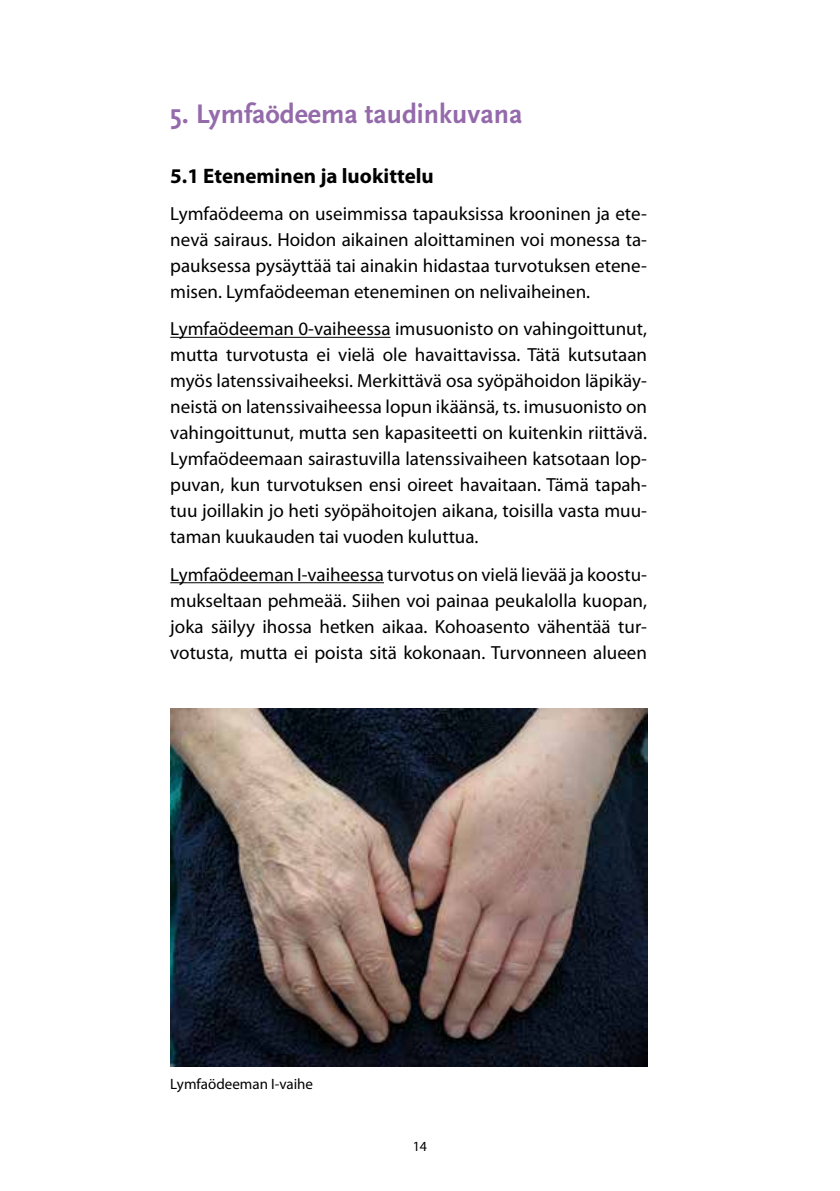
<style>
.page{position:relative;width:840px;height:1191px;background:#fff}
.page>*{position:absolute;margin:0;border:0;box-sizing:border-box;transform-origin:0 0}
.t1{font:700 28px "Scala Sans";color:#946aab}
.t2{font:700 21px "Myriad Pro";color:#000}
.t3{font:19px/26px "Myriad Pro";color:#000;text-align:justify}
.t4{font:15px "Myriad Pro";color:#000}
.t5{font:14px "Myriad Pro";color:#000}
</style>
<div class="page">
<hr style="left:170px;top:337px;width:220px;height:1px;background:#000">
<hr style="left:170px;top:582px;width:214px;height:1px;background:#000">
<img style="left:170px;top:709px;width:476px;height:357px">
<h1 class="t1" style="left:170px;top:98px;width:353px">5. Lymfaödeema taudinkuvana</h1>
<p class="t2" style="left:170px;top:164px;width:265px">5.1 Eteneminen ja luokittelu</p>
<p class="t3" style="left:170px;top:201px;width:478px">Lymfaödeema on useimmissa tapauksissa krooninen ja ete&shy;nevä sairaus. Hoidon aikainen aloittaminen voi monessa ta&shy;pauksessa pysäyttää tai ainakin hidastaa turvotuksen etene&shy;misen. Lymfaödeeman eteneminen on nelivaiheinen.</p>
<p class="t3" style="left:170px;top:316px;width:478px">Lymfaödeeman 0-vaiheessa imusuonisto on vahingoittunut, mutta turvotusta ei vielä ole havaittavissa. Tätä kutsutaan myös latenssivaiheeksi. Merkittävä osa syöpähoidon läpikäy&shy;neistä on latenssivaiheessa lopun ikäänsä, ts. imusuonisto on vahingoittunut, mutta sen kapasiteetti on kuitenkin riittävä.<br>Lymfaödeemaan sairastuvilla latenssivaiheen katsotaan lop&shy;puvan, kun turvotuksen ensi oireet havaitaan. Tämä tapah&shy;tuu joillakin jo heti syöpähoitojen aikana, toisilla vasta muu&shy;taman kuukauden tai vuoden kuluttua.</p>
<p class="t3" style="left:170px;top:562px;width:478px">Lymfaödeeman I-vaiheessa turvotus on vielä lievää ja koostu&shy;mukseltaan pehmeää. Siihen voi painaa peukalolla kuopan, joka säilyy ihossa hetken aikaa. Kohoasento vähentää tur&shy;votusta, mutta ei poista sitä kokonaan. Turvonneen alueen</p>
<p class="t4" style="left:170px;top:1075px;width:144px">Lymfaödeeman I-vaihe</p>
<p class="t5" style="left:412px;top:1139px;width:16px">14</p>
</div>
